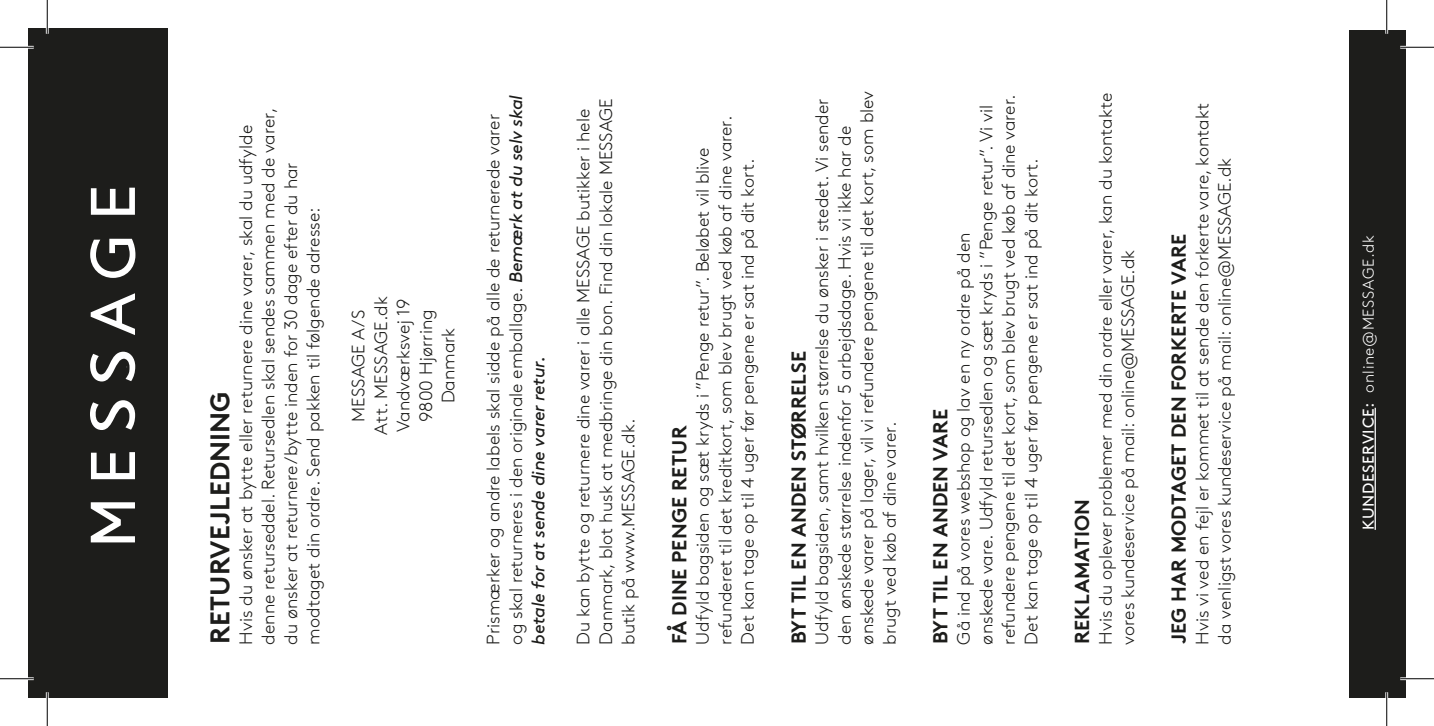
<style>
.page{position:relative;width:1434px;height:726px;background:#fff}
.page>*{position:absolute;margin:0;border:0;box-sizing:border-box;transform-origin:0 0}
.t1{font:700 27px "Brown";letter-spacing:.005em;color:#1d1d1b}
.t2{font:700 20.25px "Brown";letter-spacing:.005em;color:#1d1d1b}
.t3{font:300 18px/22.5px "Brown";color:#1d1d1b}
.t4{font:300 15.75px "Brown";letter-spacing:.04em;color:#fff}
.s1{font-weight:400;font-style:italic}
.s2{font-weight:400}
</style>
<div class="page">
<div style="left:28px;top:28px;width:140px;height:670px;background:#1d1d1b"></div>
<div style="left:1350px;top:30px;width:56px;height:668px;background:#1d1d1b"></div>
<hr style="left:1374px;top:408px;width:2px;height:122px;background:#fff">
<svg style="left:91px;top:452px;width:44px;height:27px"></svg>
<svg style="left:91px;top:293px;width:44px;height:42px"></svg>
<svg style="left:90px;top:239px;width:45px;height:39px"></svg>
<svg style="left:91px;top:188px;width:44px;height:27px"></svg>
<svg style="left:91px;top:502px;width:44px;height:40px"></svg>
<svg style="left:90px;top:400px;width:45px;height:30px"></svg>
<svg style="left:90px;top:352px;width:45px;height:29px"></svg>
<hr style="left:0;top:46px;width:34px;height:3px;background:#fff">
<hr style="left:1400px;top:46px;width:34px;height:3px;background:#fff">
<hr style="left:0;top:677px;width:34px;height:3px;background:#fff">
<hr style="left:1400px;top:677px;width:34px;height:3px;background:#fff">
<hr style="left:46px;top:0;width:3px;height:34px;background:#fff">
<hr style="left:46px;top:692px;width:3px;height:34px;background:#fff">
<hr style="left:1385px;top:0;width:3px;height:34px;background:#fff">
<hr style="left:1385px;top:692px;width:3px;height:34px;background:#fff">
<hr style="left:0;top:47px;width:34px;height:1px;background:#000">
<hr style="left:1400px;top:47px;width:34px;height:1px;background:#000">
<hr style="left:0;top:678px;width:34px;height:1px;background:#000">
<hr style="left:1400px;top:678px;width:34px;height:1px;background:#000">
<hr style="left:47px;top:0;width:1px;height:34px;background:#000">
<hr style="left:47px;top:692px;width:1px;height:34px;background:#000">
<hr style="left:1386px;top:0;width:1px;height:34px;background:#000">
<hr style="left:1386px;top:692px;width:1px;height:34px;background:#000">
<p class="t1" style="left:198px;top:644px;width:255px;rotate:-90deg">RETURVEJLEDNING</p>
<p class="t3" style="left:233px;top:644px;width:538px;rotate:-90deg">Hvis du ønsker at bytte eller returnere dine varer, skal du udfylde denne returseddel. Retursedlen skal sendes sammen med de varer, du ønsker at returnere/bytte inden for 30 dage efter du har</p>
<p class="t3" style="left:301px;top:644px;width:439px;rotate:-90deg">modtaget din ordre. Send pakken til følgende adresse:</p>
<p class="t3" style="left:346px;top:421px;width:113px;rotate:-90deg">MESSAGE A/S</p>
<p class="t3" style="left:368px;top:435px;width:140px;rotate:-90deg">Att. MESSAGE.dk</p>
<p class="t3" style="left:391px;top:432px;width:135px;rotate:-90deg">Vandværksvej 19</p>
<p class="t3" style="left:413px;top:422px;width:114px;text-align:center;rotate:-90deg">9800 Hjørring<br>Danmark</p>
<p class="t3" style="left:481px;top:644px;width:551px;rotate:-90deg">Prismærker og andre labels skal sidde på alle de returnerede varer og skal returneres i den originale emballage. <span class="s1">Bemærk at du selv skal betale for at sende dine varer retur.</span></p>
<p class="t3" style="left:571px;top:644px;width:548px;rotate:-90deg">Du kan bytte og returnere dine varer i alle MESSAGE butikker i hele<br>Danmark, blot husk at medbringe din bon. Find din lokale MESSAGE butik på www.MESSAGE.dk.</p>
<p class="t2" style="left:663px;top:644px;width:220px;rotate:-90deg">FÅ DINE PENGE RETUR</p>
<p class="t3" style="left:713px;top:644px;width:530px;rotate:-90deg">refunderet til det kreditkort, som blev brugt ved køb af dine varer.</p>
<p class="t3" style="left:690px;top:644px;width:498px;rotate:-90deg">Udfyld bagsiden og sæt kryds i ”Penge retur”. Beløbet vil blive</p>
<p class="t3" style="left:735px;top:644px;width:487px;rotate:-90deg">Det kan tage op til 4 uger før pengene er sat ind på dit kort.</p>
<p class="t2" style="left:782px;top:644px;width:295px;rotate:-90deg">BYT TIL EN ANDEN STØRRELSE</p>
<p class="t3" style="left:809px;top:644px;width:555px;rotate:-90deg">Udfyld bagsiden, samt hvilken størrelse du ønsker i stedet. Vi sender den ønskede størrelse indenfor 5 arbejdsdage. Hvis vi ikke har de ønskede varer på lager, vil vi refundere pengene til det kort, som blev brugt ved køb af dine varer.</p>
<p class="t2" style="left:924px;top:644px;width:237px;rotate:-90deg">BYT TIL EN ANDEN VARE</p>
<p class="t3" style="left:951px;top:644px;width:552px;rotate:-90deg">Gå ind på vores webshop og lav en ny ordre på den<br>ønskede vare. Udfyld retursedlen og sæt kryds i ”Penge retur”. Vi vil refundere pengene til det kort, som blev brugt ved køb af dine varer.<br>Det kan tage op til 4 uger før pengene er sat ind på dit kort.</p>
<p class="t2" style="left:1066px;top:644px;width:146px;rotate:-90deg">REKLAMATION</p>
<p class="t3" style="left:1093px;top:644px;width:554px;rotate:-90deg">Hvis du oplever problemer med din ordre eller varer, kan du kontakte vores kundeservice på mail: online@MESSAGE.dk</p>
<p class="t2" style="left:1162px;top:644px;width:412px;rotate:-90deg">JEG HAR MODTAGET DEN FORKERTE VARE</p>
<p class="t3" style="left:1190px;top:644px;width:543px;rotate:-90deg">Hvis vi ved en fejl er kommet til at sende den forkerte vare, kontakt da venligst vores kundeservice på mail: online@MESSAGE.dk</p>
<p class="t4" style="left:1356px;top:530px;width:296px;rotate:-90deg"><span class="s2">KUNDESERVICE:</span> online@MESSAGE.dk</p>
</div>
